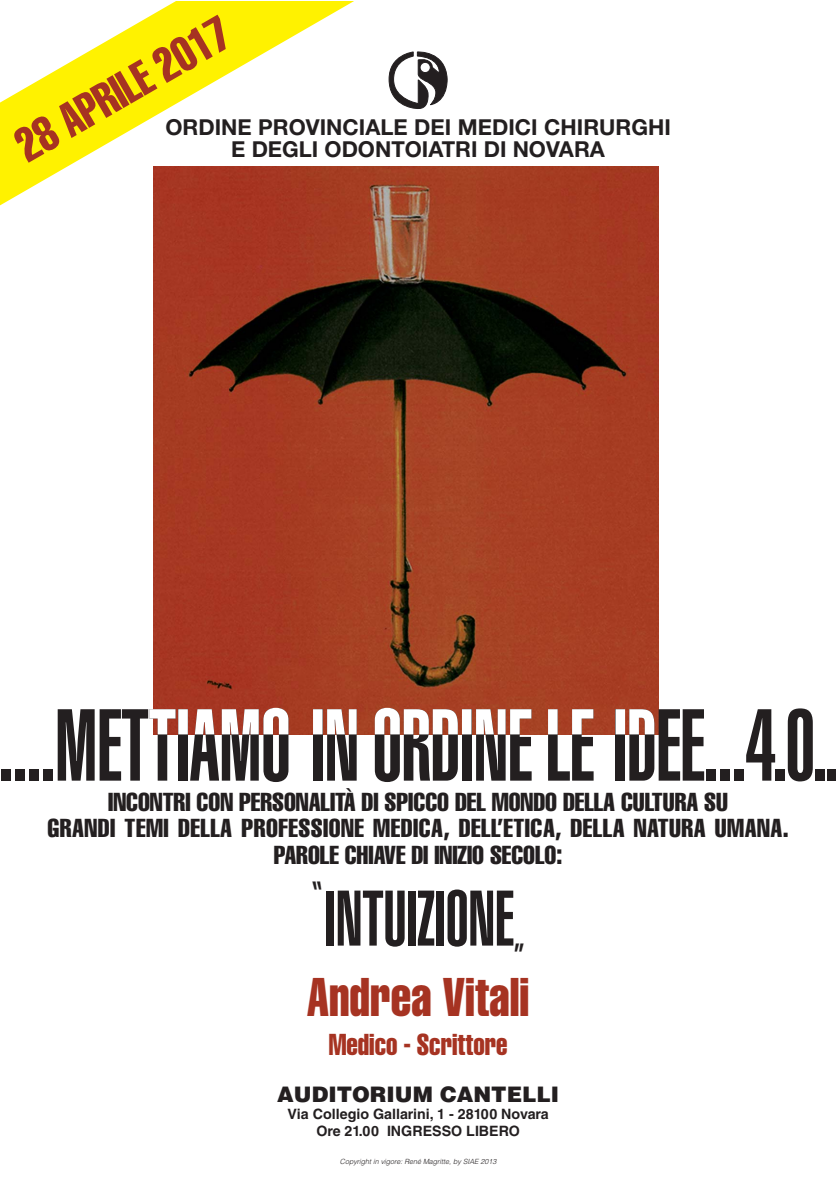
<style>
.page{position:relative;width:836px;height:1189px;background:#fff}
.page>*{position:absolute;margin:0;border:0;box-sizing:border-box;transform-origin:0 0}
.t1{font:100.3px "Helvetica LT Std Ultra Comp";letter-spacing:-.01em;color:#231f20;scale:.9 1}
.t2{font:77.2px "Helvetica LT Std Ultra Comp";letter-spacing:-.01em;color:#231f20;scale:.9 1}
.t3{font:53.5px "Helvetica LT Std Comp";color:#a63322;scale:.9 1}
.t4{font:47.5px "Helvetica LT Std Comp";color:#a63322;scale:.9 1}
.t5{font:38.6px "Helvetica LT Std Ultra Comp";color:#231f20;scale:.9 1}
.t6{font:29.7px "Helvetica LT Std Comp";color:#a63322;scale:.9 1}
.t7{font:25.5px/26.7px "Helvetica LT Std Comp";color:#231f20;text-align:center}
.t8{font:700 22px/22px "Helvetica Neue LT Std";color:#231f20;text-align:center}
.t9{font:900 21.4px "Helvetica LT Std";color:#231f20}
.t10{font:700 14.3px/17.1px "Helvetica LT Std";color:#231f20;text-align:center}
.t11{font:italic 300 7.1px "Helvetica LT Std";color:#231f20}
</style>
<div class="page">
<svg style="left:388px;top:51px;width:59px;height:58px"></svg>
<div style="left:420px;top:62px;width:10px;height:11px;background:#fff;border-radius:50%"></div>
<div style="left:419px;top:62px;width:11px;height:11px;border:1px solid #231f20;border-radius:50%"></div>
<img style="left:153px;top:166px;width:505px;height:568px">
<svg style="left:153px;top:708px;width:501px;height:26px"></svg>
<svg style="left:0;top:1px;width:363px;height:275px"></svg>
<h3 class="t4" style="left:6px;top:125px;width:267px;rotate:-30deg">28 APRILE 2017</h3>
<p class="t8" style="left:165px;top:116px;width:507px">ORDINE PROVINCIALE DEI MEDICI CHIRURGHI<br>E DEGLI ODONTOIATRI DI NOVARA</p>
<h1 class="t1" style="left:-1px;top:687px;width:935px">....METTIAMO IN ORDINE LE IDEE...4.0..</h1>
<p class="t7" style="left:47px;top:788px;width:742px">INCONTRI CON PERSONALITÀ DI SPICCO DEL MONDO DELLA CULTURA SU<br>GRANDI TEMI DELLA PROFESSIONE MEDICA, DELL’ETICA, DELLA NATURA UMANA.<br>PAROLE CHIAVE DI INIZIO SECOLO:</p>
<h3 class="t5" style="left:312px;top:873px;width:14px">“</h3>
<h2 class="t2" style="left:324px;top:873px;width:223px">INTUIZIONE<sub>”</sub></h2>
<h3 class="t3" style="left:307px;top:966px;width:249px">Andrea Vitali</h3>
<p class="t6" style="left:328px;top:1027px;width:200px">Medico - Scrittore</p>
<p class="t9" style="left:277px;top:1082px;width:283px">AUDITORIUM CANTELLI</p>
<p class="t10" style="left:287px;top:1105px;width:263px">Via Collegio Gallarini, 1 - 28100 Novara<br>Ore 21.00 INGRESSO LIBERO</p>
<p class="t11" style="left:340px;top:1157px;width:158px">Copyright in vigore: René Magritte, by SIAE 2013</p>
</div>
